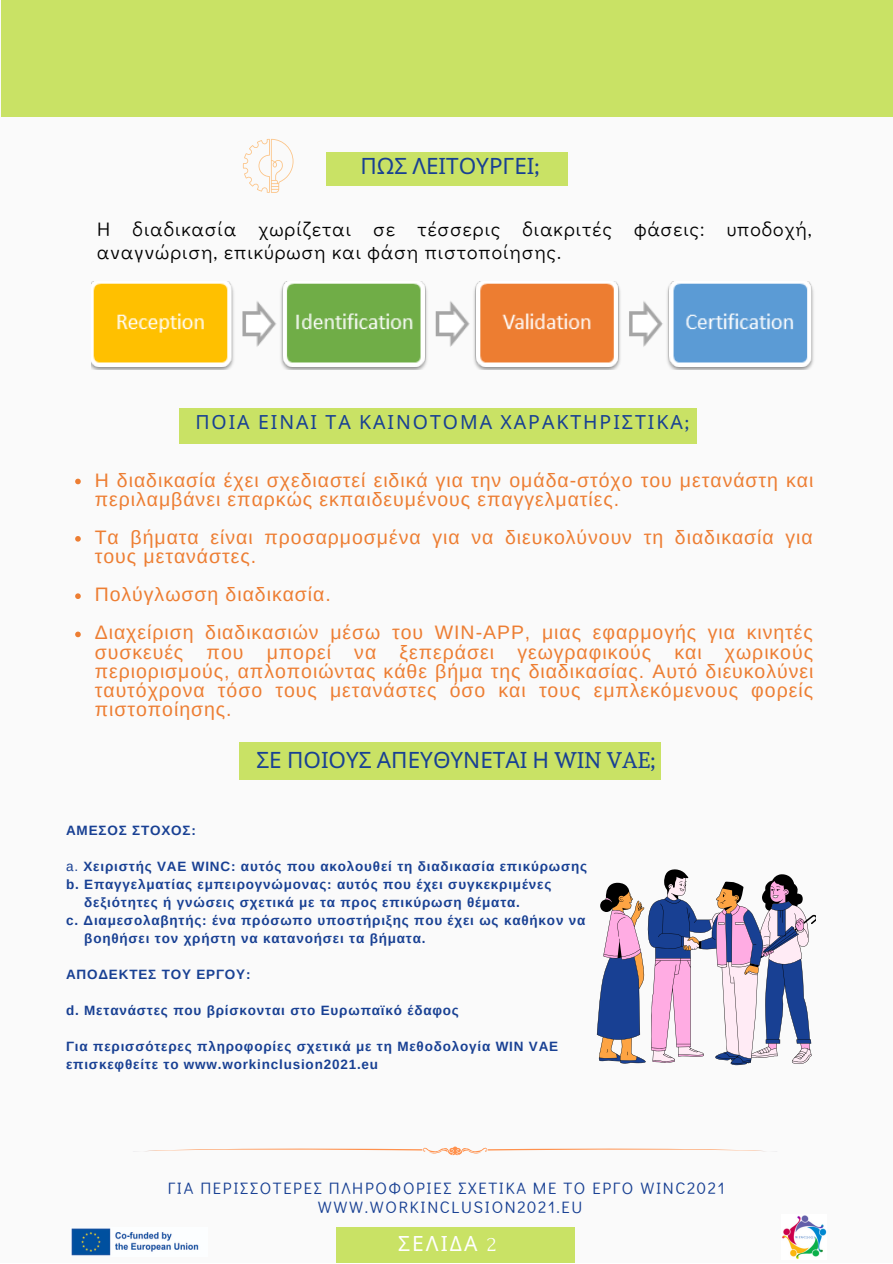
<style>
.page{position:relative;width:893px;height:1264px;background:#fff}
.page>*{position:absolute;margin:0;border:0;box-sizing:border-box;transform-origin:0 0}
.t1{font:22.5px "Noto Sans";color:#184093}
.t2{font:21px "Noto Sans";letter-spacing:.1em;color:#fff}
.t3{font:19.5px/19px "Arimo";letter-spacing:.05em;color:#ed7e33}
.t4{font:19.5px/22.5px "Didact Gothic";letter-spacing:.055em;color:#000}
.t5{font:19.5px "Noto Sans";letter-spacing:.1em;color:#184093}
.t6{font:16.5px/19px "Didact Gothic";letter-spacing:.1em;color:#184093;text-align:center}
.t7{font:700 13.5px/18px "Arimo";letter-spacing:.06em;color:#184093}
.s1{font-family:"Andada"}
.s2{font-weight:400}
.s3{font-family:"Forum"}
</style>
<div class="page">
<div style="left:0;top:0;width:892px;height:1262px;background:#fafafa"></div>
<div style="left:336px;top:1227px;width:238px;height:35px;background:#c9e265"></div>
<div style="left:240px;top:742px;width:420px;height:37px;background:#c9e265"></div>
<div style="left:179px;top:408px;width:517px;height:35px;background:#c9e265"></div>
<svg style="left:133px;top:1146px;width:644px;height:9px"></svg>
<div style="left:1px;top:0;width:891px;height:116px;background:#c9e265"></div>
<svg style="left:243px;top:139px;width:50px;height:54px"></svg>
<img style="left:782px;top:1215px;width:44px;height:44px">
<svg style="left:597px;top:869px;width:218px;height:197px"></svg>
<div style="left:326px;top:152px;width:242px;height:34px;background:#c9e265"></div>
<img style="left:91px;top:281px;width:723px;height:88px">
<img style="left:71px;top:1228px;width:128px;height:28px">
<svg style="left:75px;top:478px;width:6px;height:6px"></svg>
<svg style="left:75px;top:536px;width:6px;height:5px"></svg>
<svg style="left:75px;top:593px;width:6px;height:6px"></svg>
<svg style="left:75px;top:631px;width:6px;height:6px"></svg>
<p class="t1" style="left:360px;top:150px;width:181px">ΠΩΣ ΛΕΙΤΟΥΡΓΕΙ<span class="s1">;</span></p>
<p class="t4" style="left:97px;top:217px;width:716px">Η διαδικασία χωρίζεται σε τέσσερις διακριτές φάσεις: υποδοχή, αναγνώριση, επικύρωση και φάση πιστοποίησης.</p>
<p class="t5" style="left:195px;top:408px;width:495px">ΠΟΙΑ ΕΙΝΑΙ ΤΑ ΚΑΙΝΟΤΟΜΑ ΧΑΡΑΚΤΗΡΙΣΤΙΚΑ<span class="s1">;</span></p>
<p class="t3" style="left:95px;top:470px;width:720px">Η διαδικασία έχει σχεδιαστεί ειδικά για την ομάδα-στόχο του μετανάστη και περιλαμβάνει επαρκώς εκπαιδευμένους επαγγελματίες.</p>
<p class="t3" style="left:95px;top:527px;width:719px">Τα βήματα είναι προσαρμοσμένα για να διευκολύνουν τη διαδικασία για τους μετανάστες.</p>
<p class="t3" style="left:95px;top:575px;width:719px;line-height:38.2px">Πολύγλωσση διαδικασία.<br>Διαχείριση διαδικασιών μέσω του WIN-APP, μιας εφαρμογής για κινητές</p>
<p class="t3" style="left:95px;top:642px;width:720px;text-align:justify">συσκευές που μπορεί να ξεπεράσει γεωγραφικούς και χωρικούς περιορισμούς, απλοποιώντας κάθε βήμα της διαδικασίας. Αυτό διευκολύνει ταυτόχρονα τόσο τους μετανάστες όσο και τους εμπλεκόμενους φορείς πιστοποίησης.</p>
<p class="t1" style="left:256px;top:743px;width:400px">ΣΕ ΠΟΙΟΥΣ ΑΠΕΥΘΥΝΕΤΑΙ Η <span class="s1">WIN VAE;</span></p>
<p class="t7" style="left:66px;top:821px;width:131px">ΑΜΕΣΟΣ ΣΤΟΧΟΣ:</p>
<p class="t7" style="left:66px;top:857px;width:522px"><span class="s2">a.</span> Χειριστής VAE WINC: αυτός που ακολουθεί τη διαδικασία επικύρωσης</p>
<p class="t7" style="left:66px;top:875px;width:487px">b. Επαγγελματίας εμπειρογνώμονας: αυτός που έχει συγκεκριμένες</p>
<p class="t7" style="left:84px;top:893px;width:437px">δεξιότητες ή γνώσεις σχετικά με τα προς επικύρωση θέματα.</p>
<p class="t7" style="left:66px;top:911px;width:521px">c. Διαμεσολαβητής: ένα πρόσωπο υποστήριξης που έχει ως καθήκον να</p>
<p class="t7" style="left:84px;top:929px;width:343px">βοηθήσει τον χρήστη να κατανοήσει τα βήματα.</p>
<p class="t7" style="left:66px;top:965px;width:186px">ΑΠΟΔΕΚΤΕΣ ΤΟΥ ΕΡΓΟΥ:</p>
<p class="t7" style="left:66px;top:1001px;width:394px">d. Μετανάστες που βρίσκονται στο Ευρωπαϊκό έδαφος</p>
<p class="t7" style="left:66px;top:1037px;width:493px">Για περισσότερες πληροφορίες σχετικά με τη Μεθοδολογία WIN VAE επισκεφθείτε το www.workinclusion2021.eu</p>
<p class="t6" style="left:168px;top:1178px;width:558px">ΓΙΑ ΠΕΡΙΣΣΟΤΕΡΕΣ ΠΛΗΡΟΦΟΡΙΕΣ ΣΧΕΤΙΚΑ ΜΕ ΤΟ ΕΡΓΟ WINC2021<br>WWW.WORKINCLUSION2021.EU</p>
<p class="t2" style="left:398px;top:1228px;width:100px">ΣΕΛΙΔΑ <span class="s3">2</span></p>
</div>
